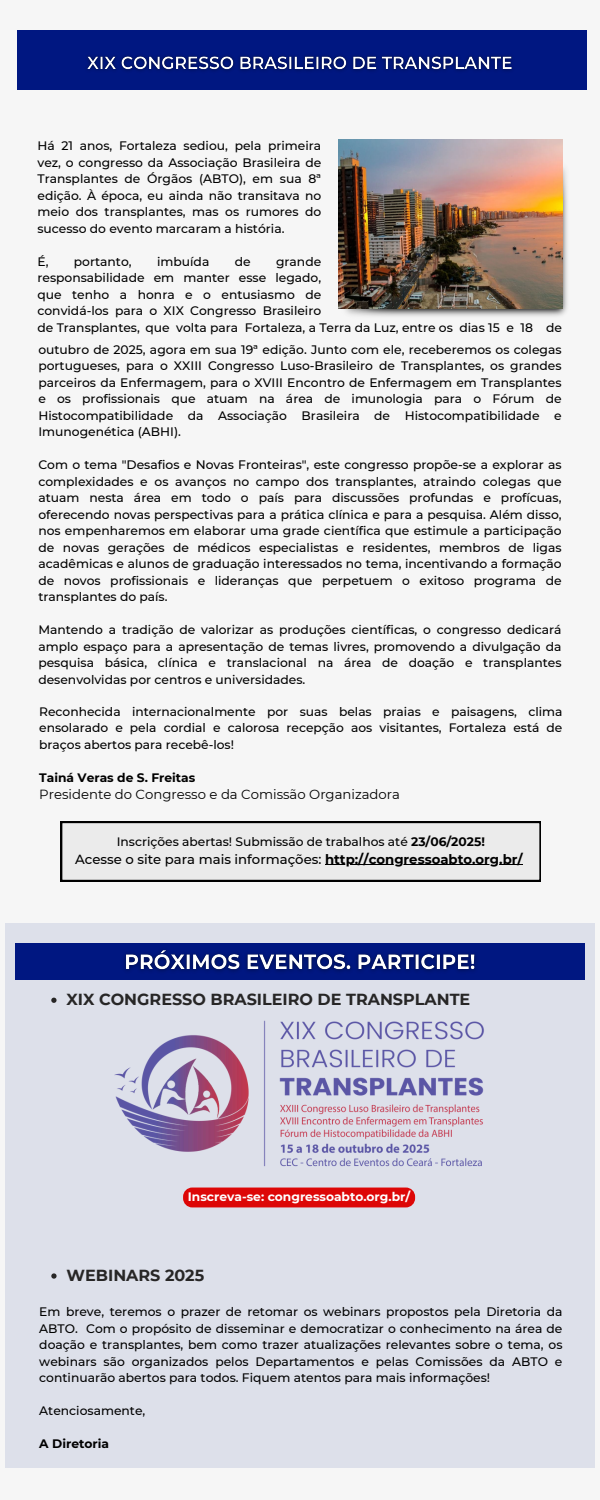
<style>
.page{position:relative;width:600px;height:1500px;background:#f6f6f6}
.page>*{position:absolute;margin:0;border:0;box-sizing:border-box;transform-origin:0 0}
.t1{font:700 16px "Montserrat";color:#272626}
.t2{font:500 13.3px "Montserrat";color:#000}
.t3{font:13.3px "Montserrat";color:#000}
.t4{font:500 12.3px/16.5px "Montserrat";color:#000;text-align:justify}
.t5{font:700 12.3px "Montserrat";color:#fff}
.t6{font:700 12.3px "Montserrat";color:#000}
.s1{font-weight:700}
</style>
<div class="page">
<svg style="left:61px;top:822px;width:480px;height:59px"></svg>
<hr style="left:325px;top:864px;width:198px;height:1px;background:#000">
<div style="left:17px;top:30px;width:570px;height:60px;background:#001781"></div>
<img style="left:338px;top:159px;width:229px;height:157px">
<img style="left:338px;top:140px;width:224px;height:168px">
<img style="left:87px;top:55px;width:425px;height:16px">
<div style="left:5px;top:923px;width:590px;height:545px;background:#dde0ea"></div>
<div style="left:15px;top:943px;width:570px;height:37px;background:#001781"></div>
<img style="left:115px;top:1020px;width:369px;height:147px">
<img style="left:124px;top:950px;width:352px;height:22px">
<svg style="left:51px;top:998px;width:6px;height:5px"></svg>
<svg style="left:51px;top:1273px;width:6px;height:6px"></svg>
<div style="left:183px;top:1188px;width:232px;height:19px;background:#dd0707;border-radius:9px"></div>
<h4 class="t4" style="left:37px;top:138px;width:285px">Há 21 anos, Fortaleza sediou, pela primeira vez, o congresso da Associação Brasileira de Transplantes de Órgãos (ABTO), em sua 8ª edição. À época, eu ainda não transitava no meio dos transplantes, mas os rumores do sucesso do evento marcaram a história.</h4>
<h4 class="t4" style="left:37px;top:253px;width:13px">É,</h4>
<h4 class="t4" style="left:74px;top:253px;width:59px">portanto,</h4>
<h4 class="t4" style="left:157px;top:253px;width:54px">imbuída</h4>
<h4 class="t4" style="left:235px;top:253px;width:17px">de</h4>
<h4 class="t4" style="left:37px;top:253px;width:526px;text-align:left;text-indent:239px">grande<br>responsabilidade em manter esse legado,<br>que tenho a honra e o entusiasmo de<br>convidá-los para o XIX Congresso Brasileiro<br>de Transplantes, que volta para Fortaleza, a Terra da Luz, entre os dias 15 e 18 de</h4>
<h4 class="t4" style="left:38px;top:341px;width:525px">outubro de 2025, agora em sua 19ª edição. Junto com ele, receberemos os colegas portugueses, para o XXIII Congresso Luso-Brasileiro de Transplantes, os grandes parceiros da Enfermagem, para o XVIII Encontro de Enfermagem em Transplantes e os profissionais que atuam na área de imunologia para o Fórum de Histocompatibilidade da Associação Brasileira de Histocompatibilidade e Imunogenética (ABHI).</h4>
<p class="t4" style="left:38px;top:456px;width:525px">Com o tema "Desafios e Novas Fronteiras", este congresso propõe-se a explorar as complexidades e os avanços no campo dos transplantes, atraindo colegas que atuam nesta área em todo o país para discussões profundas e profícuas, oferecendo novas perspectivas para a prática clínica e para a pesquisa. Além disso, nos empenharemos em elaborar uma grade científica que estimule a participação de novas gerações de médicos especialistas e residentes, membros de ligas acadêmicas e alunos de graduação interessados no tema, incentivando a formação de novos profissionais e lideranças que perpetuem o exitoso programa de transplantes do país.</p>
<p class="t4" style="left:38px;top:621px;width:525px">Mantendo a tradição de valorizar as produções científicas, o congresso dedicará amplo espaço para a apresentação de temas livres, promovendo a divulgação da pesquisa básica, clínica e translacional na área de doação e transplantes desenvolvidas por centros e universidades.</p>
<h4 class="t4" style="left:39px;top:703px;width:525px">Reconhecida internacionalmente por suas belas praias e paisagens, clima ensolarado e pela cordial e calorosa recepção aos visitantes, Fortaleza está de braços abertos para recebê-los!</h4>
<p class="t6" style="left:39px;top:770px;width:158px">Tainá Veras de S. Freitas</p>
<p class="t3" style="left:39px;top:786px;width:362px">Presidente do Congresso e da Comissão Organizadora</p>
<h2 class="t4" style="left:117px;top:834px;width:370px">Inscrições abertas! Submissão de trabalhos até <span class="s1">23/06/2025!</span></h2>
<h2 class="t2" style="left:75px;top:851px;width:449px">Acesse o site para mais informações: <span class="s1">http://congressoabto.org.br/</span></h2>
<p class="t1" style="left:66px;top:990px;width:405px">XIX CONGRESSO BRASILEIRO DE TRANSPLANTE</p>
<h4 class="t5" style="left:188px;top:1189px;width:224px">Inscreva-se: congressoabto.org.br/</h4>
<h4 class="t1" style="left:67px;top:1265px;width:139px">WEBINARS 2025</h4>
<h4 class="t4" style="left:39px;top:1304px;width:525px">Em breve, teremos o prazer de retomar os webinars propostos pela Diretoria da ABTO. Com o propósito de disseminar e democratizar o conhecimento na área de doação e transplantes, bem como trazer atualizações relevantes sobre o tema, os webinars são organizados pelos Departamentos e pelas Comissões da ABTO e continuarão abertos para todos. Fiquem atentos para mais informações!</h4>
<p class="t4" style="left:39px;top:1403px;width:108px">Atenciosamente,</p>
<h4 class="t6" style="left:39px;top:1436px;width:71px">A Diretoria</h4>
</div>
